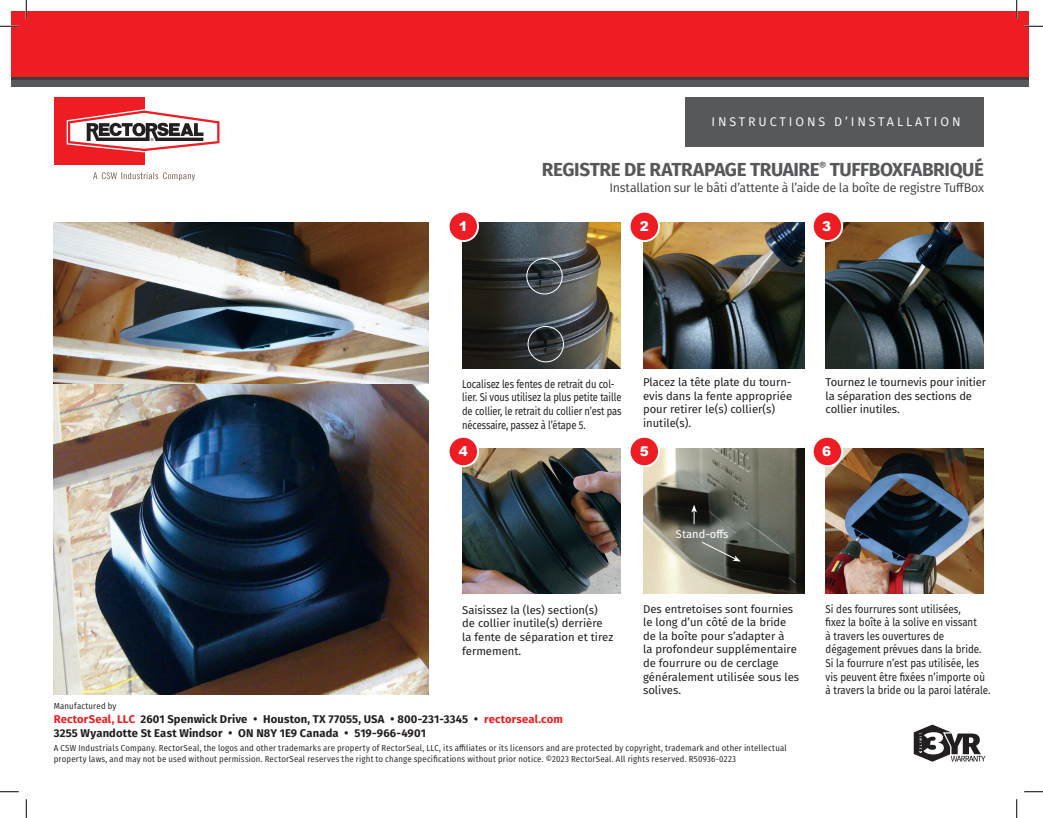
<style>
.page{position:relative;width:1043px;height:818px;background:#fff}
.page>*{position:absolute;margin:0;border:0;box-sizing:border-box;transform-origin:0 0}
.t1{font:700 18.88px "Fira Sans";letter-spacing:-.02em;color:#57585a}
.t2{font:900 13.5px "Arial";color:#fff}
.t3{font:12.5px "Fira Sans";letter-spacing:-.025em;color:#3e3e3f}
.t4{font:12.5px "Fira Sans";letter-spacing:.23em;color:#fff}
.t5{font:11.38px/13.6px "Fira Sans";color:#231f20}
.t6{font:11.38px/13.6px "Fira Sans";color:#231f20;scale:.87 1}
.t7{font:11.38px/13.6px "Fira Sans";color:#231f20;scale:.83 1}
.t8{font:700 11.25px "Fira Sans";letter-spacing:.01em;color:#231f20}
.t9{font:11.25px "Fira Sans";color:#fff}
.t10{font:8.75px/10.5px "Fira Sans Condensed";letter-spacing:.02em;color:#231f20}
.s1{color:#ee1d23}
</style>
<div class="page">
<div style="left:685px;top:97px;width:299px;height:50px;background:#57585a"></div>
<div style="left:11px;top:79px;width:1018px;height:7px;background:#57585a"></div>
<div style="left:11px;top:11px;width:1018px;height:66px;background:#ee1d23"></div>
<hr style="left:11px;top:77px;width:1018px;height:2px;background:#3e3e3f">
<div style="left:54px;top:97px;width:90px;height:68px;background:#ee1d23"></div>
<svg style="left:67px;top:109px;width:153px;height:43px"></svg>
<svg style="left:93px;top:172px;width:102px;height:9px"></svg>
<img style="left:54px;top:223px;width:375px;height:471px">
<img style="left:643px;top:223px;width:161px;height:145px">
<img style="left:462px;top:223px;width:158px;height:145px">
<img style="left:825px;top:223px;width:158px;height:145px">
<div style="left:448px;top:212px;width:30px;height:29px;background:#ee1d23;border-radius:50%"></div>
<div style="left:447px;top:211px;width:32px;height:31px;border:2px solid #fff;border-radius:50%"></div>
<div style="left:629px;top:212px;width:30px;height:29px;background:#ee1d23;border-radius:50%"></div>
<div style="left:628px;top:211px;width:32px;height:31px;border:2px solid #fff;border-radius:50%"></div>
<div style="left:812px;top:212px;width:30px;height:29px;background:#ee1d23;border-radius:50%"></div>
<div style="left:811px;top:211px;width:32px;height:31px;border:2px solid #fff;border-radius:50%"></div>
<img style="left:643px;top:448px;width:161px;height:145px">
<img style="left:462px;top:448px;width:158px;height:145px">
<img style="left:825px;top:448px;width:158px;height:145px">
<div style="left:448px;top:437px;width:30px;height:29px;background:#ee1d23;border-radius:50%"></div>
<div style="left:447px;top:436px;width:32px;height:31px;border:2px solid #fff;border-radius:50%"></div>
<div style="left:629px;top:437px;width:30px;height:29px;background:#ee1d23;border-radius:50%"></div>
<div style="left:628px;top:436px;width:32px;height:31px;border:2px solid #fff;border-radius:50%"></div>
<div style="left:812px;top:437px;width:30px;height:29px;background:#ee1d23;border-radius:50%"></div>
<div style="left:811px;top:436px;width:32px;height:31px;border:2px solid #fff;border-radius:50%"></div>
<div style="left:526px;top:258px;width:36px;height:36px;border:1px solid #fff;border-radius:50%"></div>
<div style="left:527px;top:326px;width:37px;height:36px;border:1px solid #fff;border-radius:50%"></div>
<svg style="left:691px;top:504px;width:6px;height:20px"></svg>
<svg style="left:701px;top:541px;width:39px;height:20px"></svg>
<svg style="left:913px;top:724px;width:72px;height:37px"></svg>
<svg style="left:0;top:25px;width:19px;height:2px"></svg>
<svg style="left:1024px;top:25px;width:18px;height:2px"></svg>
<svg style="left:0;top:791px;width:19px;height:1px"></svg>
<svg style="left:1024px;top:791px;width:18px;height:1px"></svg>
<svg style="left:25px;top:0;width:2px;height:19px"></svg>
<svg style="left:25px;top:799px;width:2px;height:19px"></svg>
<svg style="left:1016px;top:0;width:1px;height:19px"></svg>
<svg style="left:1016px;top:799px;width:1px;height:19px"></svg>
<p class="t4" style="left:711px;top:112px;width:251px">INSTRUCTIONS D’INSTALLATION</p>
<p class="t1" style="left:542px;top:154px;width:444px">REGISTRE DE RATRAPAGE TRUAIRE<sup>®</sup> TUFFBOXFABRIQUÉ</p>
<p class="t3" style="left:609px;top:178px;width:376px">Installation sur le bâti d’attente à l’aide de la boîte de registre TuffBox</p>
<p class="t2" style="left:459px;top:216px;width:10px">1</p>
<p class="t2" style="left:640px;top:216px;width:10px">2</p>
<p class="t2" style="left:822px;top:216px;width:10px">3</p>
<p class="t5" style="left:643px;top:375px;width:151px">Placez la tête plate du tourn&shy;evis dans la fente appropriée pour retirer le(s) collier(s) inutile(s).</p>
<p class="t7" style="left:462px;top:377px;width:193px">Localisez les fentes de retrait du col&shy;lier. Si vous utilisez la plus petite taille de collier, le retrait du collier n’est pas nécessaire, passez à l’étape 5.</p>
<p class="t5" style="left:825px;top:375px;width:162px">Tournez le tournevis pour initier la séparation des sections de collier inutiles.</p>
<p class="t2" style="left:459px;top:441px;width:10px">4</p>
<p class="t2" style="left:640px;top:441px;width:10px">5</p>
<p class="t2" style="left:822px;top:441px;width:10px">6</p>
<p class="t9" style="left:676px;top:526px;width:54px">Stand-offs</p>
<p class="t5" style="left:462px;top:602px;width:152px">Saisissez la (les) section(s) de collier inutile(s) derrière la fente de séparation et tirez fermement.</p>
<p class="t6" style="left:825px;top:601px;width:191px">Si des fourrures sont utilisées,<br>fixez la boîte à la solive en vissant<br>à travers les ouvertures de dégagement prévues dans la bride.<br>Si la fourrure n’est pas utilisée, les vis peuvent être fixées n’importe où à travers la bride ou la paroi latérale.</p>
<p class="t5" style="left:643px;top:601px;width:157px">Des entretoises sont fournies le long d’un côté de la bride de la boîte pour s’adapter à<br>la profondeur supplémentaire de fourrure ou de cerclage généralement utilisée sous les solives.</p>
<p class="t10" style="left:54px;top:700px;width:64px">Manufactured by</p>
<p class="t8" style="left:54px;top:709px;width:510px"><span class="s1">RectorSeal, LLC</span> 2601 Spenwick Drive • Houston, TX 77055, USA • 800-231-3345 • <span class="s1">rectorseal.com</span></p>
<p class="t8" style="left:54px;top:723px;width:373px">3255 Wyandotte St East Windsor • ON N8Y 1E9 Canada • 519-966-4901</p>
<p class="t10" style="left:54px;top:742px;width:734px">A CSW Industrials Company. RectorSeal, the logos and other trademarks are property of RectorSeal, LLC, its affiliates or its licensors and are protected by copyright, trademark and other intellectual property laws, and may not be used without permission. RectorSeal reserves the right to change specifications without prior notice. ©2023 RectorSeal. All rights reserved. R50936-0223</p>
</div>
